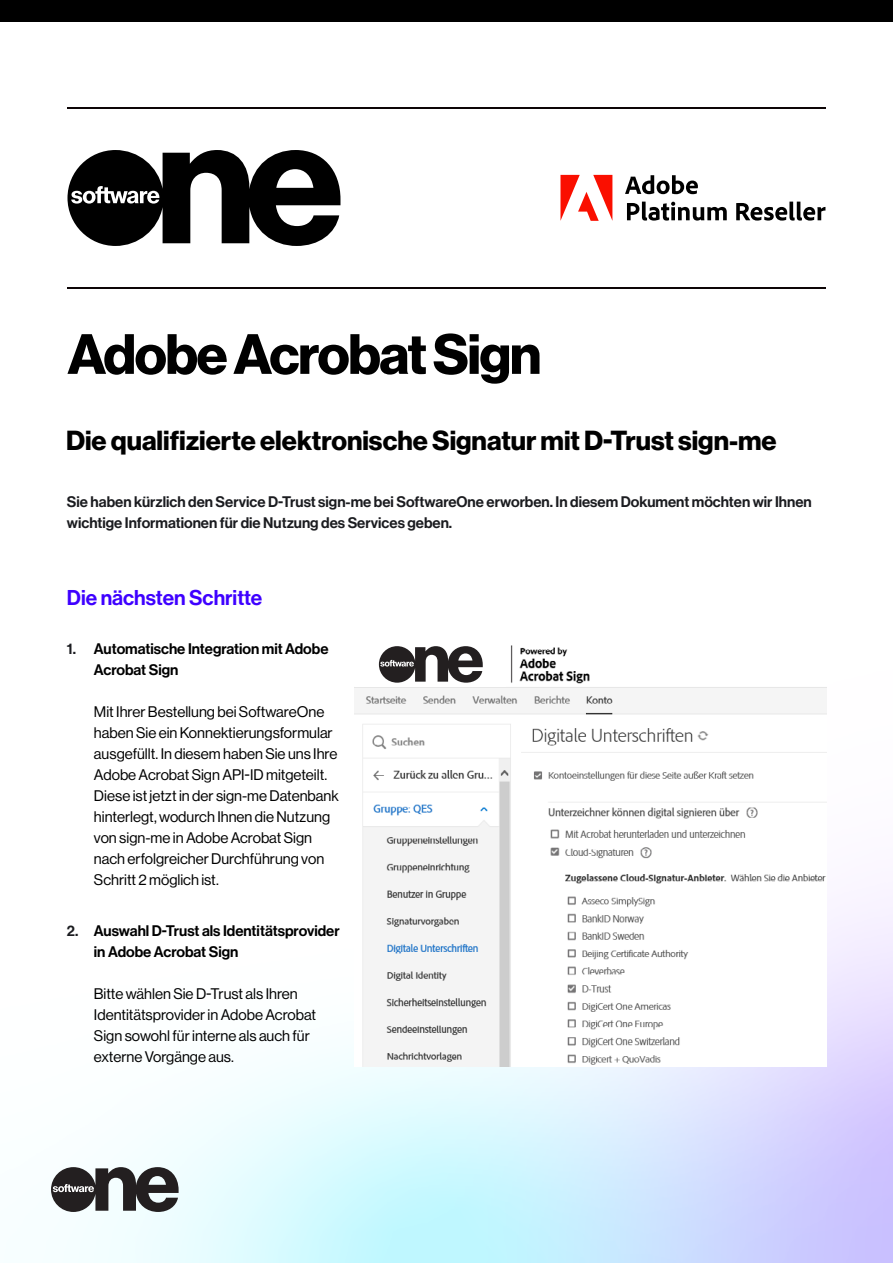
<style>
.page{position:relative;width:893px;height:1263px;background:#fff}
.page>*{position:absolute;margin:0;border:0;box-sizing:border-box;transform-origin:0 0}
.t1{font:700 55.5px "Haas Grot Disp 75";letter-spacing:-.025em;color:#000}
.t2{font:700 27px "Haas Grot Disp 75";color:#000}
.t3{font:500 21px "Haas Grot Disp 65";color:#3e00ff}
.t4{font:15px/21px "Haas Grot Disp 55 Roman";color:#000}
.t5{font:500 15px/21px "Haas Grot Disp 65";color:#1b1c20}
.t6{font:500 15px/21px "Haas Grot Disp 65";color:#000}
.s1{color:#1b1c20}
</style>
<div class="page">
<div style="left:0;top:0;width:893px;height:21px;background:#000"></div>
<svg style="left:67px;top:150px;width:273px;height:96px"></svg>
<hr style="left:67px;top:107px;width:758px;height:2px;background:#0d0506">
<hr style="left:67px;top:287px;width:758px;height:2px;background:#0d0506">
<svg style="left:560px;top:175px;width:52px;height:46px"></svg>
<svg style="left:625px;top:175px;width:73px;height:19px"></svg>
<svg style="left:627px;top:202px;width:100px;height:19px"></svg>
<svg style="left:736px;top:202px;width:89px;height:19px"></svg>
<img style="left:355px;top:645px;width:471px;height:422px">
<div style="left:356px;top:642px;width:150px;height:45px;background:#fff"></div>
<svg style="left:379px;top:646px;width:104px;height:37px"></svg>
<svg style="left:51px;top:1167px;width:128px;height:45px"></svg>
<h1 class="t1" style="left:67px;top:322px;width:475px">Adobe Acrobat Sign</h1>
<h2 class="t2" style="left:66px;top:424px;width:712px">Die qualifizierte elektronische Signatur mit D-Trust sign-me</h2>
<p class="t5" style="left:67px;top:492px;width:746px">Sie haben kürzlich den Service D-Trust sign-me bei SoftwareOne erworben. In diesem Dokument möchten wir Ihnen wichtige Informationen für die Nutzung des Services geben.</p>
<h3 class="t3" style="left:67px;top:586px;width:197px">Die nächsten Schritte</h3>
<p class="t6" style="left:94px;top:639px;width:236px;text-indent:-27px"><span class="s1">1.</span> Automatische Integration mit Adobe<br>Acrobat Sign</p>
<p class="t4" style="left:94px;top:702px;width:246px">Mit Ihrer Bestellung bei SoftwareOne haben Sie ein Konnektierungsformular ausgefüllt. In diesem haben Sie uns Ihre Adobe Acrobat Sign API-ID mitgeteilt.<br>Diese ist jetzt in der sign-me Datenbank hinterlegt, wodurch Ihnen die Nutzung von sign-me in Adobe Acrobat Sign nach erfolgreicher Durchführung von Schritt 2 möglich ist.</p>
<p class="t6" style="left:94px;top:920px;width:247px;text-indent:-27px"><span class="s1">2.</span> Auswahl D-Trust als Identitätsprovider in Adobe Acrobat Sign</p>
<p class="t4" style="left:94px;top:983px;width:224px">Bitte wählen Sie D-Trust als Ihren<br>Identitätsprovider in Adobe Acrobat<br>Sign sowohl für interne als auch für externe Vorgänge aus.</p>
</div>
